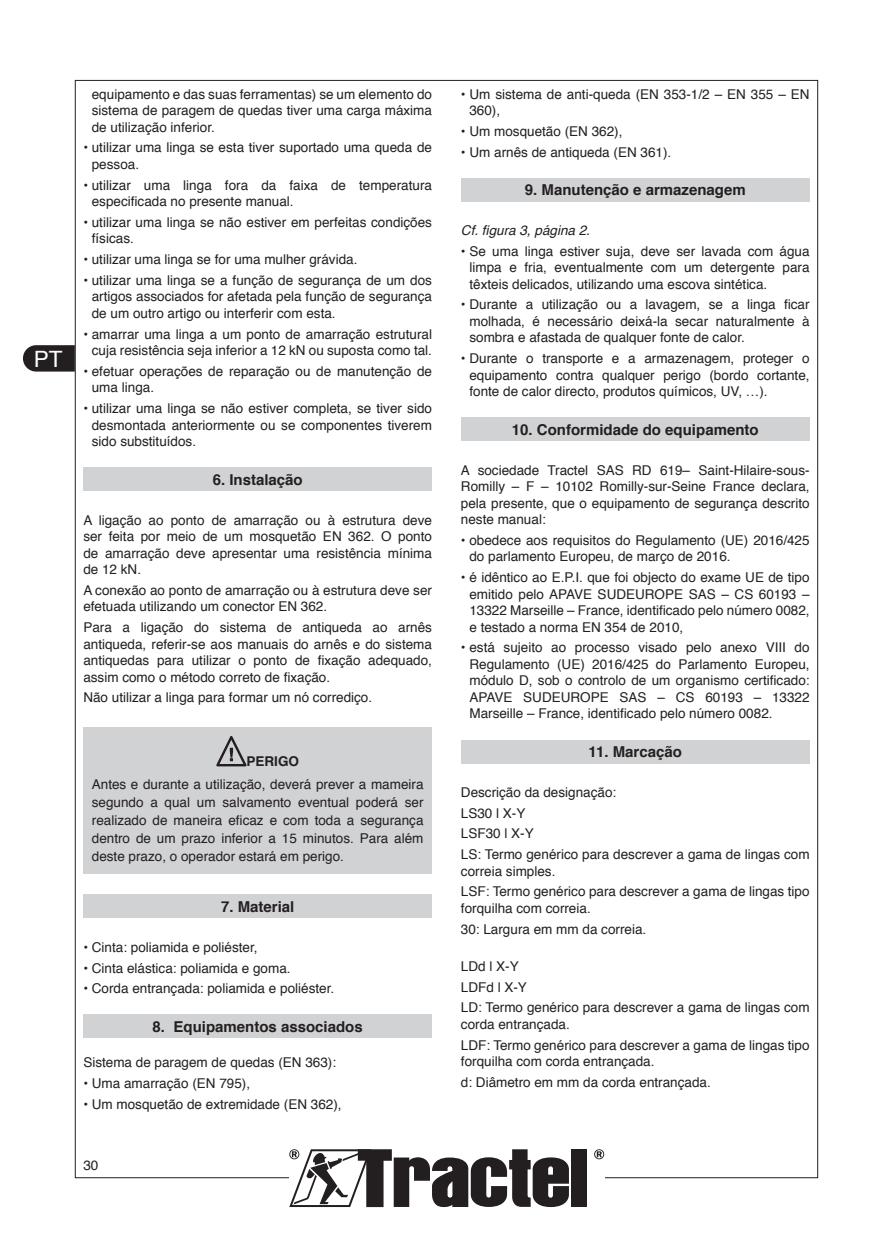
<style>
.page{position:relative;width:893px;height:1259px;background:#fff}
.page>*{position:absolute;margin:0;border:0;box-sizing:border-box;transform-origin:0 0}
.t1{font:22.5px "Helvetica";color:#fff}
.t2{font:700 15px "Helvetica";color:#231f20}
.t3{font:13.5px/16.5px "Helvetica";color:#231f20}
.t4{font:italic 13.5px "Helvetica";color:#231f20}
.t5{font:700 13.5px "Helvetica";color:#231f20}
</style>
<div class="page">
<svg style="left:23px;top:345px;width:52px;height:26px"></svg>
<div style="left:571px;top:1149px;width:15px;height:58px;background:#231f20"></div>
<svg style="left:289px;top:1149px;width:280px;height:58px"></svg>
<svg style="left:594px;top:1149px;width:10px;height:10px"></svg>
<div style="left:83px;top:467px;width:349px;height:24px;background:#d1d2d4"></div>
<div style="left:83px;top:727px;width:349px;height:146px;background:#d1d2d4"></div>
<svg style="left:216px;top:736px;width:31px;height:30px"></svg>
<div style="left:83px;top:894px;width:349px;height:24px;background:#d1d2d4"></div>
<div style="left:83px;top:1014px;width:349px;height:24px;background:#d1d2d4"></div>
<div style="left:461px;top:178px;width:349px;height:23px;background:#d1d2d4"></div>
<div style="left:461px;top:417px;width:349px;height:24px;background:#d1d2d4"></div>
<div style="left:461px;top:739px;width:349px;height:24px;background:#d1d2d4"></div>
<h1 class="t1" style="left:34px;top:342px;width:30px">PT</h1>
<p class="t3" style="left:92px;top:86px;width:342px;text-align:justify">equipamento e das suas ferramentas) se um elemento do sistema de paragem de quedas tiver uma carga máxima de utilização inferior.</p>
<p class="t3" style="left:92px;top:140px;width:342px;text-indent:-8px">• utilizar uma linga se esta tiver suportado uma queda de pessoa.</p>
<p class="t3" style="left:92px;top:177px;width:342px;text-indent:-8px">• utilizar uma linga fora da faixa de temperatura especificada no presente manual.</p>
<p class="t3" style="left:92px;top:214px;width:342px;text-indent:-8px">• utilizar uma linga se não estiver em perfeitas condições físicas.</p>
<p class="t3" style="left:83px;top:251px;width:276px">• utilizar uma linga se for uma mulher grávida.</p>
<p class="t3" style="left:92px;top:272px;width:342px;text-align:justify;text-indent:-8px">• utilizar uma linga se a função de segurança de um dos artigos associados for afetada pela função de segurança de um outro artigo ou interferir com esta.</p>
<p class="t3" style="left:83px;top:326px;width:350px;text-align:right">• amarrar uma linga a um ponto de amarração estrutural cuja resistência seja inferior a 12 kN ou suposta como tal.</p>
<p class="t3" style="left:92px;top:363px;width:342px;text-indent:-8px">• efetuar operações de reparação ou de manutenção de uma linga.</p>
<p class="t3" style="left:92px;top:400px;width:342px;text-align:justify;text-indent:-8px">• utilizar uma linga se não estiver completa, se tiver sido desmontada anteriormente ou se componentes tiverem sido substituídos.</p>
<p class="t2" style="left:213px;top:467px;width:92px">6. Instalação</p>
<p class="t3" style="left:83px;top:512px;width:350px;text-align:justify">A ligação ao ponto de amarração ou à estrutura deve ser feita por meio de um mosquetão EN 362. O ponto de amarração deve apresentar uma resistência mínima de 12 kN.</p>
<p class="t3" style="left:83px;top:582px;width:350px">A conexão ao ponto de amarração ou à estrutura deve ser efetuada utilizando um conector EN 362.</p>
<p class="t3" style="left:83px;top:619px;width:350px;text-align:justify">Para a ligação do sistema de antiqueda ao arnês antiqueda, referir-se aos manuais do arnês e do sistema antiquedas para utilizar o ponto de fixação adequado, assim como o método correto de fixação.</p>
<p class="t3" style="left:83px;top:690px;width:290px">Não utilizar a linga para formar um nó corrediço.</p>
<p class="t5" style="left:247px;top:751px;width:54px">PERIGO</p>
<p class="t3" style="left:92px;top:775px;width:333px;line-height:18px;text-align:justify">Antes e durante a utilização, deverá prever a mameira segundo a qual um salvamento eventual poderá ser realizado de maneira eficaz e com toda a segurança dentro de um prazo inferior a 15 minutos. Para além deste prazo, o operador estará em perigo.</p>
<p class="t2" style="left:221px;top:894px;width:75px">7. Material</p>
<p class="t3" style="left:83px;top:939px;width:176px">• Cinta: poliamida e poliéster,</p>
<p class="t3" style="left:83px;top:960px;width:209px">• Cinta elástica: poliamida e goma.</p>
<p class="t3" style="left:83px;top:980px;width:252px">• Corda entrançada: poliamida e poliéster.</p>
<p class="t2" style="left:153px;top:1014px;width:212px">8. Equipamentos associados</p>
<p class="t3" style="left:83px;top:1054px;width:254px">Sistema de paragem de quedas (EN 363):</p>
<p class="t3" style="left:83px;top:1075px;width:168px">• Uma amarração (EN 795),</p>
<p class="t3" style="left:83px;top:1096px;width:260px">• Um mosquetão de extremidade (EN 362),</p>
<p class="t3" style="left:83px;top:1157px;width:17px">30</p>
<p class="t3" style="left:469px;top:86px;width:342px;text-indent:-8px">• Um sistema de anti-queda (EN 353-1/2 – EN 355 – EN<br>360),</p>
<p class="t3" style="left:461px;top:123px;width:163px">• Um mosquetão (EN 362),</p>
<p class="t3" style="left:461px;top:144px;width:212px">• Um arnês de antiqueda (EN 361).</p>
<p class="t2" style="left:525px;top:178px;width:222px">9. Manutenção e armazenagem</p>
<p class="t4" style="left:461px;top:220px;width:131px">Cf. figura 3, página 2.</p>
<p class="t3" style="left:469px;top:243px;width:342px;text-align:justify;text-indent:-8px">• Se uma linga estiver suja, deve ser lavada com água limpa e fria, eventualmente com um detergente para têxteis delicados, utilizando uma escova sintética.</p>
<p class="t3" style="left:469px;top:297px;width:342px;text-align:justify;text-indent:-8px">• Durante a utilização ou a lavagem, se a linga ficar molhada, é necessário deixá-la secar naturalmente à sombra e afastada de qualquer fonte de calor.</p>
<p class="t3" style="left:469px;top:351px;width:342px;text-align:justify;text-indent:-8px">• Durante o transporte e a armazenagem, proteger o equipamento contra qualquer perigo (bordo cortante, fonte de calor directo, produtos químicos, UV, …).</p>
<p class="t2" style="left:512px;top:417px;width:248px">10. Conformidade do equipamento</p>
<p class="t3" style="left:461px;top:462px;width:350px;text-align:justify">A sociedade Tractel SAS RD 619– Saint-Hilaire-sous-Romilly – F – 10102 Romilly-sur-Seine France declara, pela presente, que o equipamento de segurança descrito neste manual:</p>
<p class="t3" style="left:469px;top:532px;width:342px;text-indent:-8px">• obedece aos requisitos do Regulamento (UE) 2016/425 do parlamento Europeu, de março de 2016.</p>
<p class="t3" style="left:469px;top:569px;width:342px;text-align:justify;text-indent:-8px">• é idêntico ao E.P.I. que foi objecto do exame UE de tipo emitido pelo APAVE SUDEUROPE SAS – CS 60193 – 13322 Marseille – France, identificado pelo número 0082, e testado a norma EN 354 de 2010,</p>
<p class="t3" style="left:469px;top:640px;width:342px;text-align:justify;text-indent:-8px">• está sujeito ao processo visado pelo anexo VIII do Regulamento (UE) 2016/425 do Parlamento Europeu, módulo D, sob o controlo de um organismo certificado:<br>APAVE SUDEUROPE SAS – CS 60193 – 13322<br>Marseille – France, identificado pelo número 0082.</p>
<p class="t2" style="left:589px;top:739px;width:95px">11. Marcação</p>
<p class="t3" style="left:461px;top:782px;width:350px;line-height:20.7px">Descrição da designação:<br>LS30 l X-Y<br>LSF30 l X-Y<br>LS: Termo genérico para descrever a gama de lingas com</p>
<p class="t3" style="left:461px;top:861px;width:350px;line-height:20.7px">correia simples.<br>LSF: Termo genérico para descrever a gama de lingas tipo</p>
<p class="t3" style="left:461px;top:898px;width:187px;line-height:20.7px">forquilha com correia.<br>30: Largura em mm da correia.</p>
<p class="t3" style="left:461px;top:956px;width:350px;line-height:20.7px">LDd l X-Y<br>LDFd l X-Y<br>LD: Termo genérico para descrever a gama de lingas com</p>
<p class="t3" style="left:461px;top:1014px;width:350px;line-height:20.7px">corda entrançada.<br>LDF: Termo genérico para descrever a gama de lingas tipo</p>
<p class="t3" style="left:461px;top:1051px;width:251px;line-height:20.7px">forquilha com corda entrançada.<br>d: Diâmetro em mm da corda entrançada.</p>
</div>
